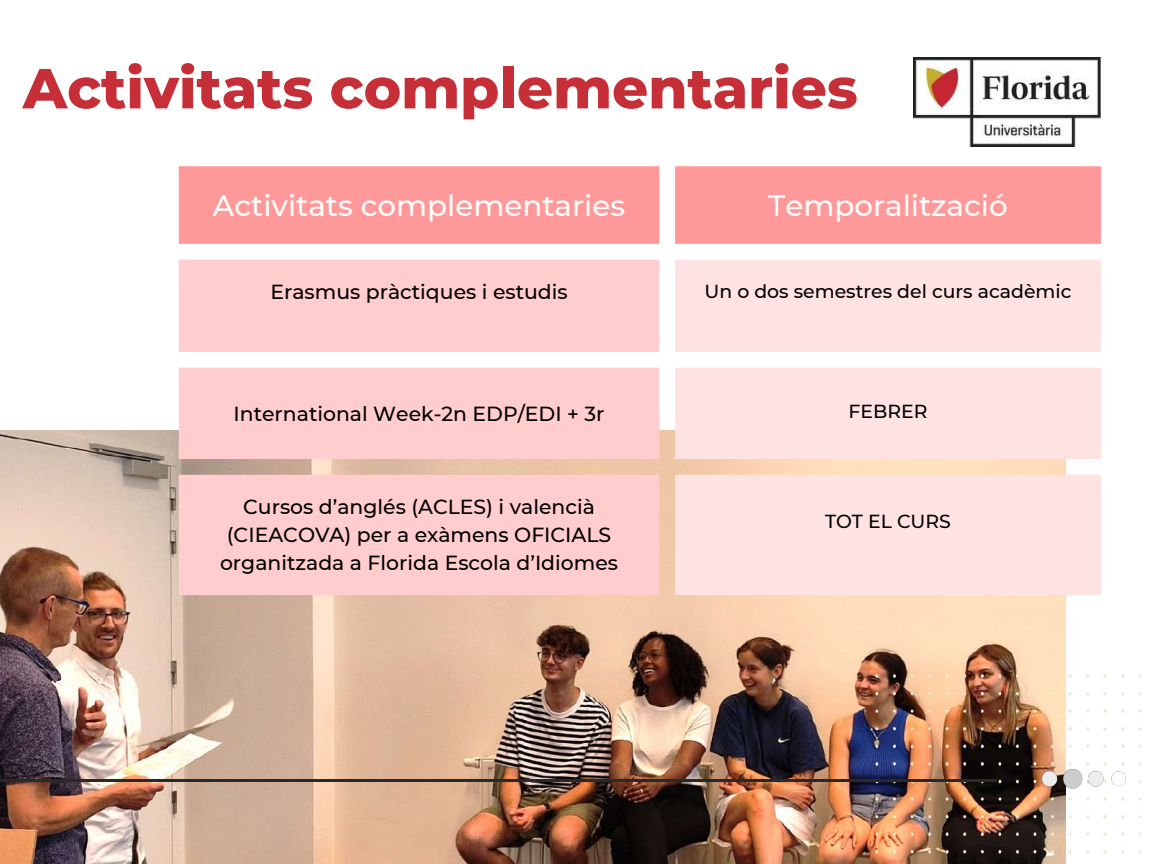
<style>
.page{position:relative;width:1152px;height:864px;background:#fff}
.page>*{position:absolute;margin:0;border:0;box-sizing:border-box;transform-origin:0 0}
.t1{font:800 56.4px "Montserrat";color:#c62f37}
.t2{font:500 29.4px "Montserrat";color:#fefdfc}
.t3{font:500 20.4px/28.2px "Montserrat";color:#000;text-align:center}
.t4{font:500 18.9px "Montserrat";color:#000}
</style>
<div class="page">
<img style="left:0;top:431px;width:1065px;height:433px">
<img style="left:864px;top:664px;width:278px;height:200px">
<img style="left:1038px;top:767px;width:91px;height:24px">
<hr style="left:0;top:779px;width:997px;height:2px;background:#292929">
<img style="left:914px;top:58px;width:186px;height:89px">
<div style="left:179px;top:166px;width:922px;height:78px;background:#f99"></div>
<svg style="left:179px;top:260px;width:480px;height:335px;background:#fdcecd"></svg>
<svg style="left:675px;top:260px;width:426px;height:335px;background:#fee4e2"></svg>
<h1 class="t1" style="left:23px;top:54px;width:836px">Activitats complementaries</h1>
<h2 class="t2" style="left:213px;top:187px;width:414px">Activitats complementaries</h2>
<h2 class="t2" style="left:768px;top:187px;width:241px">Temporalització</h2>
<p class="t3" style="left:270px;top:278px;width:299px">Erasmus pràctiques i estudis</p>
<p class="t4" style="left:705px;top:280px;width:369px">Un o dos semestres del curs acadèmic</p>
<p class="t3" style="left:234px;top:399px;width:373px">International Week-2n EDP/EDI + 3r</p>
<p class="t4" style="left:849px;top:400px;width:80px">FEBRER</p>
<p class="t3" style="left:220px;top:493px;width:400px">Cursos d’anglés (ACLES) i valencià (CIEACOVA) per a exàmens OFICIALS organitzada a Florida Escola d’Idiomes</p>
<p class="t4" style="left:825px;top:509px;width:127px">TOT EL CURS</p>
</div>
